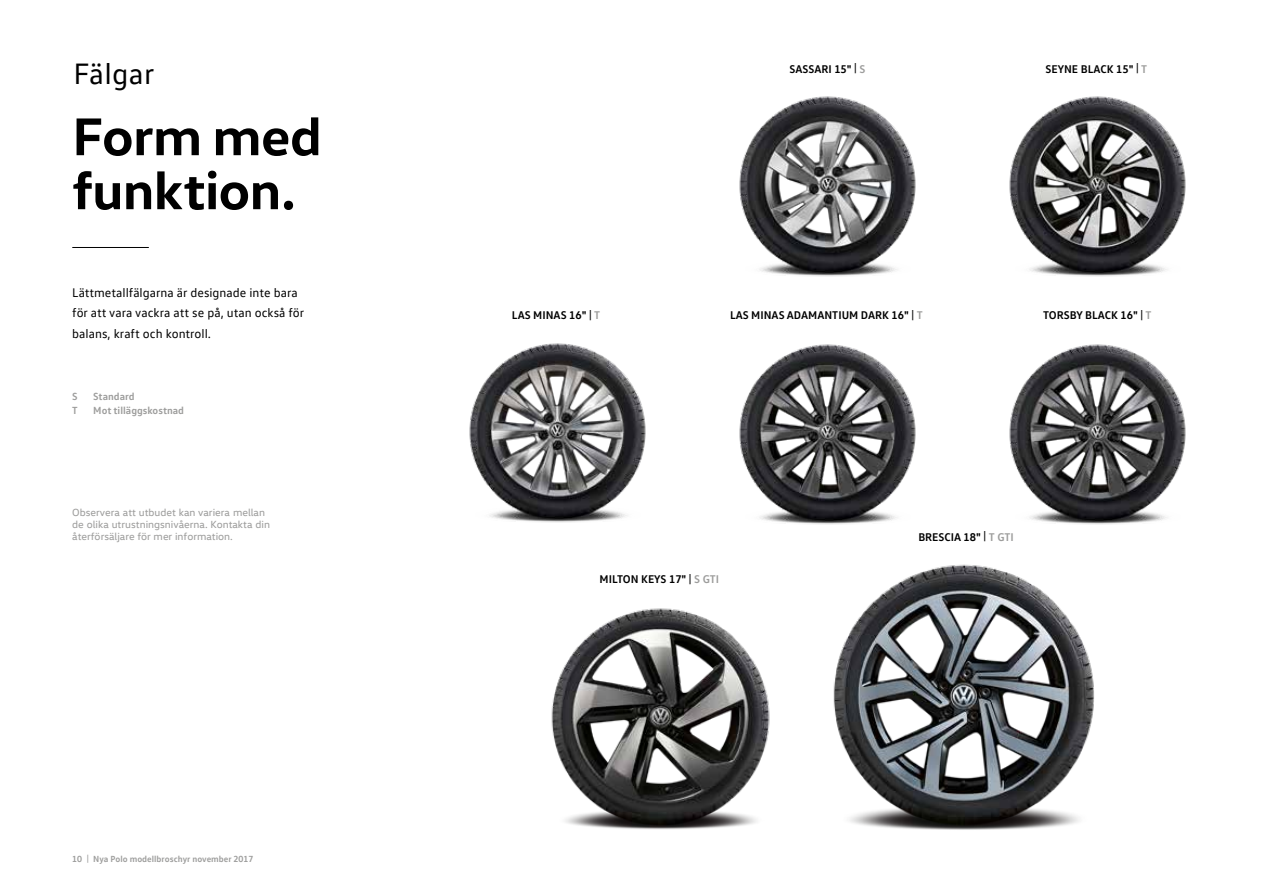
<style>
.page{position:relative;width:1263px;height:893px;background:#fff}
.page>*{position:absolute;margin:0;border:0;box-sizing:border-box;transform-origin:0 0}
.t1{font:700 54px/54px "VW Head";letter-spacing:-.01em;color:#000}
.t2{font:30px "VW Text";letter-spacing:.01em;color:#000}
.t3{font:12.75px/20.2px "VW Text";color:#000}
.t4{font:700 11.4px "VW Text";color:#000}
.t5{font:10.5px/12px "VW Head";color:#9d9d9c}
.t6{font:700 10.5px "VW Text";color:#9d9d9c}
.t7{font:700 9px "VW Text";color:#9d9d9c}
.s1{color:#9d9d9c}
</style>
<div class="page">
<hr style="left:72px;top:247px;width:77px;height:1px;background:#000">
<img style="left:1009px;top:96px;width:177px;height:181px">
<img style="left:469px;top:343px;width:177px;height:180px">
<img style="left:551px;top:608px;width:219px;height:221px">
<img style="left:739px;top:96px;width:177px;height:181px">
<img style="left:739px;top:344px;width:177px;height:181px">
<img style="left:1009px;top:344px;width:177px;height:181px">
<img style="left:833px;top:564px;width:261px;height:266px">
<h2 class="t2" style="left:74px;top:55px;width:83px">Fälgar</h2>
<h1 class="t1" style="left:72px;top:107px;width:251px">Form med funktion.</h1>
<p class="t3" style="left:72px;top:282px;width:234px">Lättmetallfälgarna är designade inte bara för att vara vackra att se på, utan också för balans, kraft och kontroll.</p>
<p class="t6" style="left:72px;top:389px;width:7px">S</p>
<p class="t6" style="left:93px;top:389px;width:43px">Standard</p>
<p class="t6" style="left:72px;top:404px;width:7px">T</p>
<p class="t6" style="left:93px;top:404px;width:92px">Mot tilläggskostnad</p>
<p class="t5" style="left:72px;top:506px;width:199px">Observera att utbudet kan variera mellan de olika utrustningsnivåerna. Kontakta din återförsäljare för mer information.</p>
<p class="t7" style="left:72px;top:853px;width:183px">10 | Nya Polo modellbroschyr november 2017</p>
<p class="t4" style="left:789px;top:61px;width:77px">SASSARI 15" | <span class="s1">S</span></p>
<p class="t4" style="left:1045px;top:61px;width:103px">SEYNE BLACK 15" | <span class="s1">T</span></p>
<p class="t4" style="left:512px;top:308px;width:90px">LAS MINAS 16" | <span class="s1">T</span></p>
<p class="t4" style="left:730px;top:308px;width:194px">LAS MINAS ADAMANTIUM DARK 16" | <span class="s1">T</span></p>
<p class="t4" style="left:1043px;top:308px;width:110px">TORSBY BLACK 16" | <span class="s1">T</span></p>
<p class="t4" style="left:600px;top:572px;width:121px">MILTON KEYS 17" | <span class="s1">S GTI</span></p>
<p class="t4" style="left:918px;top:529px;width:97px">BRESCIA 18" | <span class="s1">T GTI</span></p>
</div>
